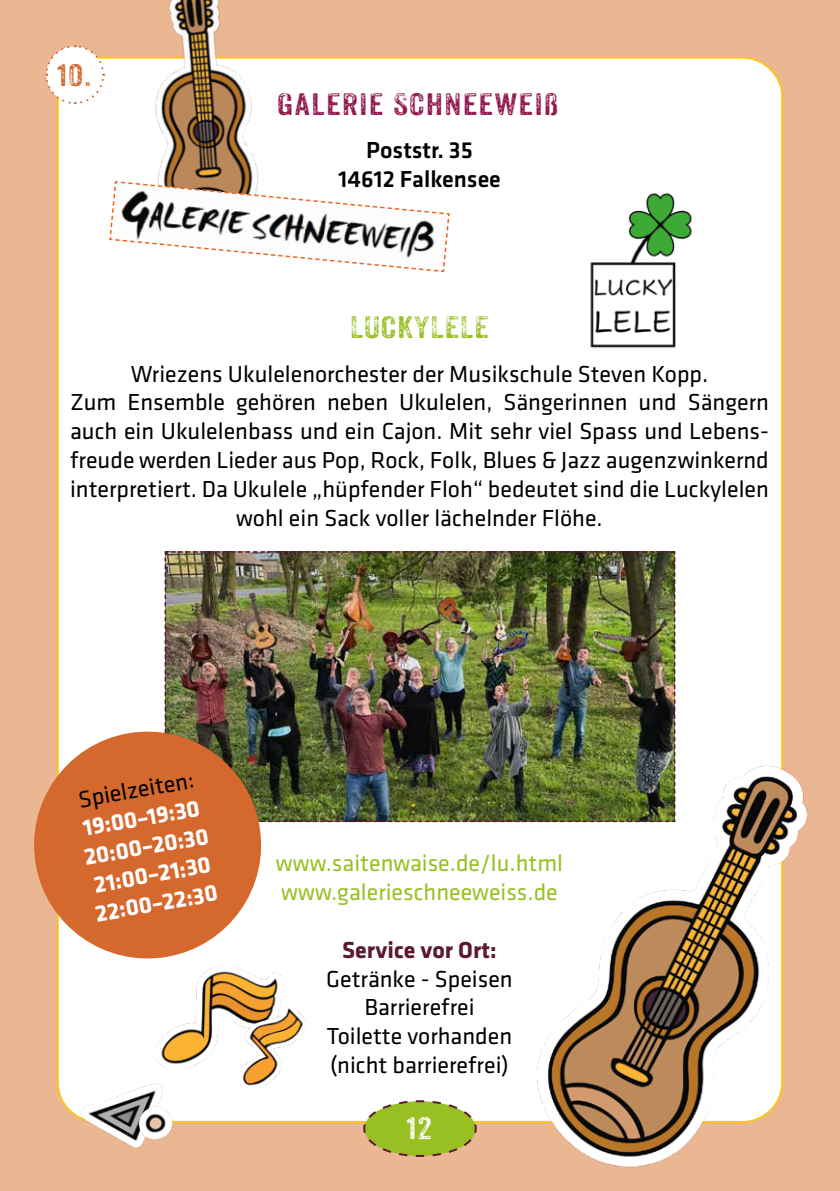
<style>
.page{position:relative;width:840px;height:1191px;background:#fff}
.page>*{position:absolute;margin:0;border:0;box-sizing:border-box;transform-origin:0 0}
.t1{font:30px "Anodyne";letter-spacing:.025em;color:#92194d;scale:1.2 1}
.t2{font:30px "Anodyne";letter-spacing:.01em;color:#99c023;scale:1.2 1}
.t3{font:30px "Anodyne";color:#d4682d;scale:1.2 1}
.t4{font:30px "Anodyne";color:#fff;scale:1.2 1}
.t5{font:24px/28.8px "Klavika";color:#000;text-align:center}
.t6{font:24px/28.8px "Klavika";color:#99c023}
.t7{font:700 24px/28.8px "Klavika";color:#fff}
.t8{font:500 24px/28.8px "Klavika";color:#000;text-align:center}
.t9{font:700 24px "Klavika";color:#5b1932}
</style>
<div class="page">
<div style="left:0;top:0;width:839px;height:1191px;background:#ebb692"></div>
<div style="left:58px;top:58px;width:723px;height:1064px;background:#fff;border-radius:40px"></div>
<svg style="left:362px;top:1100px;width:115px;height:57px"></svg>
<img style="left:164px;top:551px;width:511px;height:272px">
<img style="left:77px;top:1083px;width:86px;height:65px">
<img style="left:133px;top:1101px;width:44px;height:43px">
<svg style="left:34px;top:722px;width:236px;height:245px;fill:#d4682d"></svg>
<img style="left:590px;top:193px;width:102px;height:155px">
<img style="left:527px;top:757px;width:281px;height:411px">
<img style="left:105px;top:0;width:223px;height:180px">
<img style="left:154px;top:964px;width:130px;height:106px">
<img style="left:238px;top:1003px;width:68px;height:86px">
<svg style="left:109px;top:180px;width:341px;height:93px"></svg>
<svg style="left:45px;top:45px;width:60px;height:60px"></svg>
<p class="t3" style="left:57px;top:57px;width:30px">10.</p>
<p class="t1" style="left:277px;top:86px;width:237px">GALERIE SCHNEEWEIß</p>
<p class="t8" style="left:338px;top:135px;width:164px">Poststr. 35<br>14612 Falkensee</p>
<p class="t2" style="left:349px;top:309px;width:118px">LUCKYLELE</p>
<p class="t5" style="left:70px;top:358px;width:700px">Wriezens Ukulelenorchester der Musikschule Steven Kopp.<br>Zum Ensemble gehören neben Ukulelen, Sängerinnen und Sängern auch ein Ukulelenbass und ein Cajon. Mit sehr viel Spass und Lebens&shy;freude werden Lieder aus Pop, Rock, Folk, Blues &amp; Jazz augenzwinkernd interpretiert. Da Ukulele „hüpfender Floh“ bedeutet sind die Luckylelen wohl ein Sack voller lächelnder Flöhe.</p>
<p class="t5" style="left:76px;top:784px;width:118px;rotate:-10deg">Spielzeiten:</p>
<p class="t7" style="left:77px;top:813px;width:127px;rotate:-10deg">19:00–19:30<br>20:00–20:30<br>21:00–21:30<br>22:00–22:30</p>
<p class="t6" style="left:276px;top:848px;width:288px">www.saitenwaise.de/lu.html www.galerieschneeweiss.de</p>
<p class="t9" style="left:342px;top:932px;width:156px">Service vor Ort:</p>
<p class="t5" style="left:326px;top:963px;width:188px">Getränke - Speisen<br>Barrierefrei<br>Toilette vorhanden (nicht barrierefrei)</p>
<p class="t4" style="left:406px;top:1110px;width:23px">12</p>
</div>
